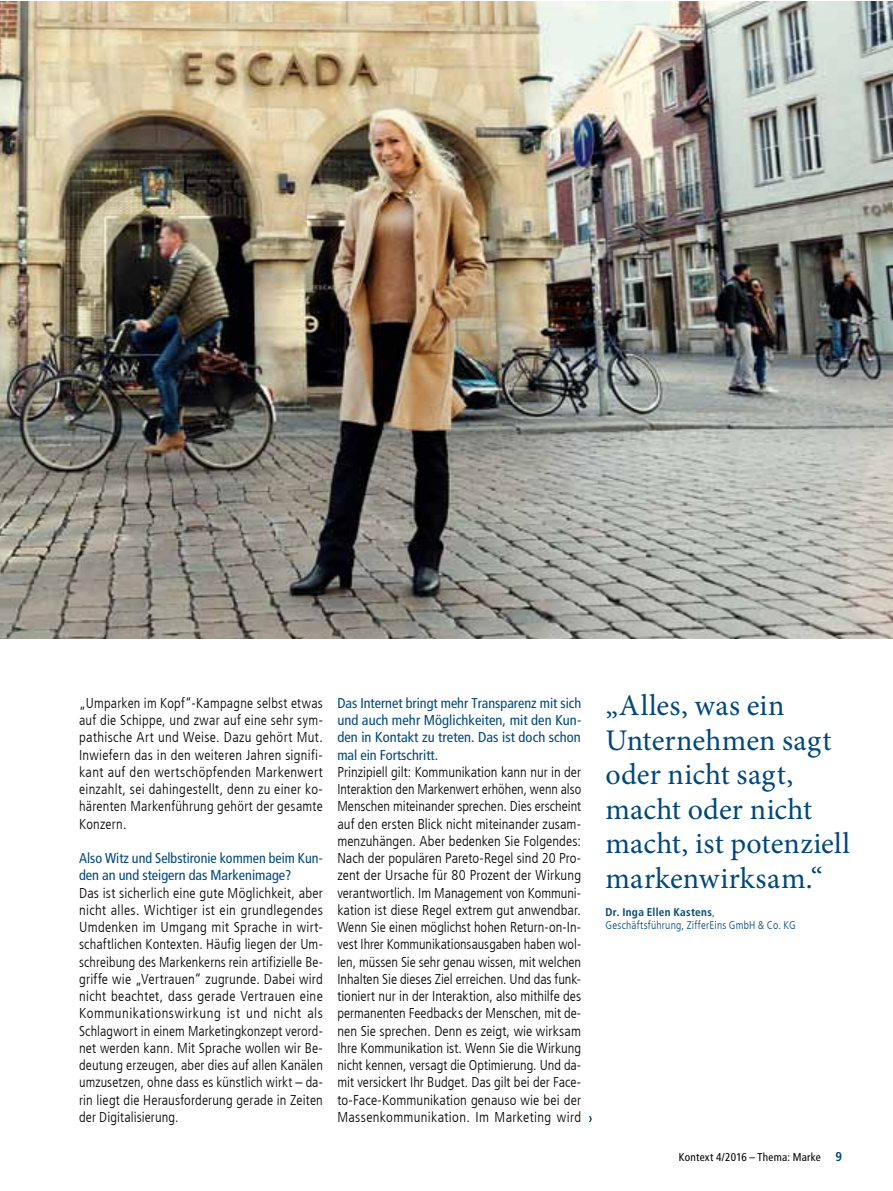
<style>
.page{position:relative;width:893px;height:1191px;background:#fff}
.page>*{position:absolute;margin:0;border:0;box-sizing:border-box;transform-origin:0 0}
.t1{font:30px/34.5px "Minion Pro";letter-spacing:.005em;color:#00477a}
.t2{font:300 condensed 14.25px/17.2px "Frutiger LT Com";letter-spacing:.015em;color:#000;text-align:justify}
.t3{font:condensed 14.25px/17.2px "Frutiger LT Com";color:#00477a}
.t4{font:300 condensed 11.25px/13.5px "Frutiger LT Com";letter-spacing:.02em;color:#00477a}
.t5{font:condensed 11.25px "Frutiger LT Com";letter-spacing:.02em;color:#000}
.s1{font-weight:700}
.s2{font-weight:700;font-size:12.75px;color:#00477a}
</style>
<div class="page">
<svg style="left:589px;top:1116px;width:3px;height:6px"></svg>
<img style="left:0;top:1px;width:892px;height:638px">
<p class="t2" style="left:79px;top:694px;width:245px">„Umparken im Kopf“-Kampagne selbst etwas auf die Schippe, und zwar auf eine sehr sym&shy;pathische Art und Weise. Dazu gehört Mut.<br>Inwiefern das in den weiteren Jahren signifi&shy;kant auf den wertschöpfenden Markenwert einzahlt, sei dahingestellt, denn zu einer ko&shy;härenten Markenführung gehört der gesamte Konzern.</p>
<p class="t3" style="left:79px;top:849px;width:245px">Also Witz und Selbstironie kommen beim Kun&shy;den an und steigern das Markenimage?</p>
<p class="t2" style="left:79px;top:884px;width:245px">Das ist sicherlich eine gute Möglichkeit, aber nicht alles. Wichtiger ist ein grundlegendes Umdenken im Umgang mit Sprache in wirt&shy;schaftlichen Kontexten. Häufig liegen der Um&shy;schreibung des Markenkerns rein artifizielle Be&shy;griffe wie „Vertrauen“ zugrunde. Dabei wird nicht beachtet, dass gerade Vertrauen eine Kommunikationswirkung ist und nicht als Schlagwort in einem Marketingkonzept verord&shy;net werden kann. Mit Sprache wollen wir Be&shy;deutung erzeugen, aber dies auf allen Kanälen umzusetzen, ohne dass es künstlich wirkt – da&shy;rin liegt die Herausforderung gerade in Zeiten der Digitalisierung.</p>
<p class="t3" style="left:337px;top:694px;width:245px;text-align:justify">Das Internet bringt mehr Transparenz mit sich und auch mehr Möglichkeiten, mit den Kun&shy;den in Kontakt zu treten. Das ist doch schon mal ein Fortschritt.</p>
<p class="t2" style="left:337px;top:763px;width:245px">Prinzipiell gilt: Kommunikation kann nur in der Interaktion den Markenwert erhöhen, wenn also Menschen miteinander sprechen. Dies erscheint auf den ersten Blick nicht miteinander zusam&shy;menzuhängen. Aber bedenken Sie Folgendes:<br>Nach der populären Pareto-Regel sind 20 Pro&shy;zent der Ursache für 80 Prozent der Wirkung verantwortlich. Im Management von Kommuni&shy;kation ist diese Regel extrem gut anwendbar.<br>Wenn Sie einen möglichst hohen Return-on-In&shy;vest Ihrer Kommunikationsausgaben haben wol&shy;len, müssen Sie sehr genau wissen, mit welchen Inhalten Sie dieses Ziel erreichen. Und das funk&shy;tioniert nur in der Interaktion, also mithilfe des permanenten Feedbacks der Menschen, mit de&shy;nen Sie sprechen. Denn es zeigt, wie wirksam Ihre Kommunikation ist. Wenn Sie die Wirkung nicht kennen, versagt die Optimierung. Und da&shy;mit versickert Ihr Budget. Das gilt bei der Face&shy;to-Face-Kommunikation genauso wie bei der Massenkommunikation. Im Marketing wird</p>
<h1 class="t1" style="left:606px;top:688px;width:246px">„Alles, was ein<br>Unternehmen sagt oder nicht sagt, macht oder nicht macht, ist potenziell markenwirksam.“</h1>
<p class="t4" style="left:606px;top:905px;width:192px"><span class="s1">Dr. Inga Ellen Kastens</span>,<br>Geschäftsführung, ZifferEins GmbH &amp; Co. KG</p>
<p class="t5" style="left:679px;top:1150px;width:164px">Kontext 4/2016 – Thema: Marke <span class="s2">9</span></p>
</div>
